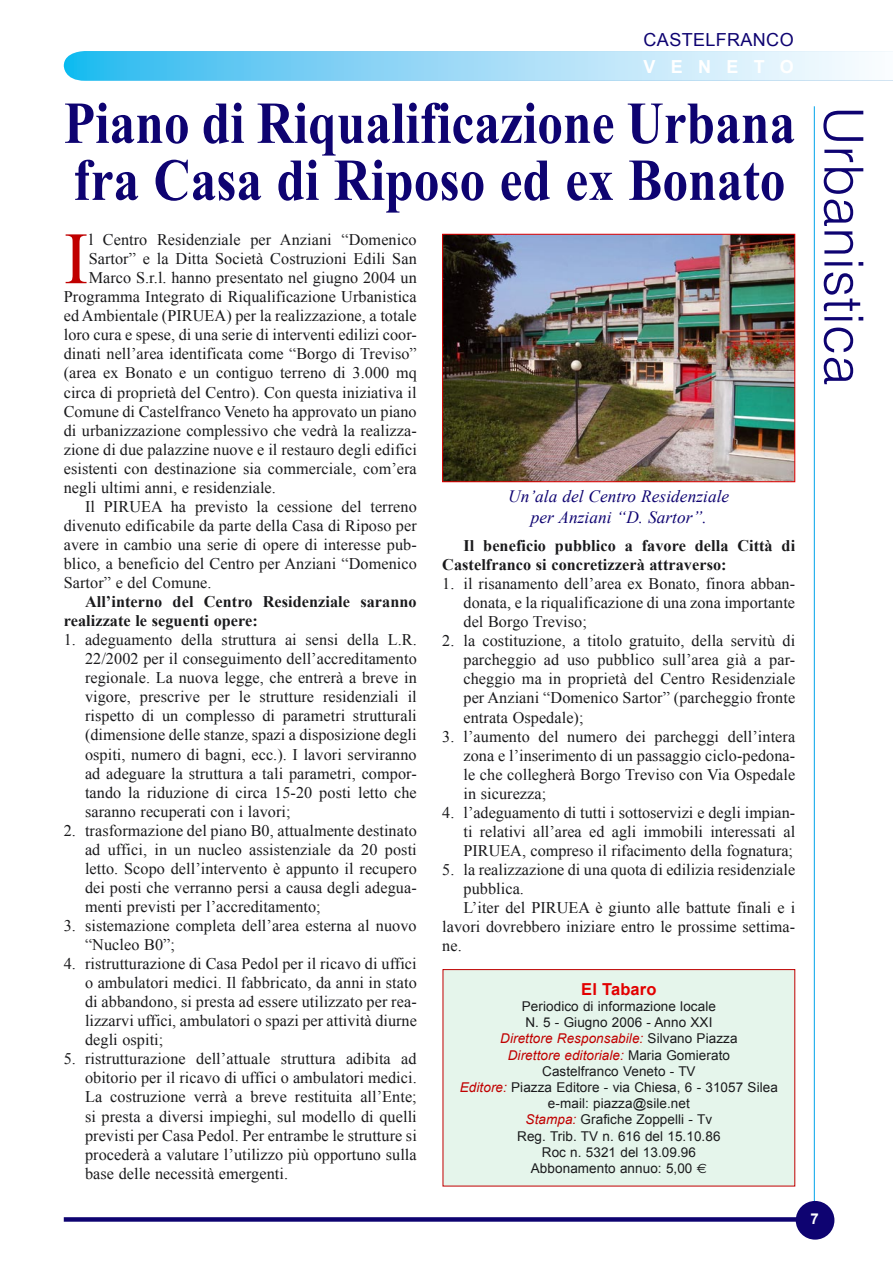
<style>
.page{position:relative;width:893px;height:1263px;background:#fff}
.page>*{position:absolute;margin:0;border:0;box-sizing:border-box;transform-origin:0 0}
.Normale{font:73.8px "Times New Roman";color:#c00000}
.Normale-2{font:700 59.4px "Times New Roman";color:#0e0371;scale:.86 1}
.Normale-3{font:300 54px "Helvetica";letter-spacing:.005em;color:#0e0371}
.Normale-4{font:18px "Arial";letter-spacing:.02em;color:#0e0371}
.Normale-5{font:700 18px "Arial";letter-spacing:.85em;color:#fff}
.Normale-6{font:italic 17.25px "Times New Roman";letter-spacing:.005em;color:#0e0371}
.Normale-7{font:700 16.5px "Arial";letter-spacing:.005em;color:#e20000}
.Normale-8{font:16.2px/19px "Times New Roman";letter-spacing:.005em;color:#1a1a1c;text-align:justify}
.Normale-9{font:700 16.2px/19px "Times New Roman";letter-spacing:.005em;color:#1a1a1c}
.Normale-10{font:700 15px "Arial";color:#fff}
.Normale-11{font:13.5px "Arial";letter-spacing:.005em;color:#1a1a1c}
.Normale-12{font:italic 13.5px "Arial";letter-spacing:.005em;color:#c00000}
.s1{font-style:normal;color:#1a1a1c}
.s2{font-style:italic;color:#c00000}
.s3{font-family:"Euro Sans"}
</style>
<div class="page">
<hr style="left:814px;top:106px;width:1px;height:1097px;background:#00a3ea">
<svg style="left:64px;top:51px;width:829px;height:30px;background:#9cdbf7"></svg>
<div style="left:64px;top:1217px;width:735px;height:5px;background:#0e0371"></div>
<div style="left:796px;top:1201px;width:38px;height:38px;background:#0e0371;border-radius:50%"></div>
<img style="left:444px;top:236px;width:349px;height:244px">
<div style="left:442px;top:234px;width:353px;height:248px;border:1px solid #e20000"></div>
<div style="left:443px;top:969px;width:352px;height:217px;background:#e5f5eb"></div>
<div style="left:443px;top:969px;width:352px;height:217px;border:1px solid #c00000"></div>
<p class="Normale-4" style="left:644px;top:27px;width:152px">CASTELFRANCO</p>
<p class="Normale-5" style="left:644px;top:54px;width:152px">VENETO</p>
<p class="Normale-2" style="left:64px;top:82px;width:852px">Piano di Riqualificazione Urbana</p>
<p class="Normale-2" style="left:73px;top:139px;width:829px">fra Casa di Riposo ed ex Bonato</p>
<p class="Normale" style="left:64px;top:209px;width:26px">I</p>
<p class="Normale-8" style="left:89px;top:230px;width:330px">l Centro Residenziale per Anziani “Domenico</p>
<p class="Normale-8" style="left:89px;top:249px;width:330px">Sartor” e la Ditta Società Costruzioni Edili San</p>
<p class="Normale-8" style="left:89px;top:268px;width:330px">Marco S.r.l. hanno presentato nel giugno 2004 un</p>
<p class="Normale-8" style="left:64px;top:287px;width:354px">Programma Integrato di Riqualificazione Urbanistica</p>
<p class="Normale-8" style="left:64px;top:306px;width:354px">ed Ambientale (PIRUEA) per la realizzazione, a totale</p>
<p class="Normale-8" style="left:64px;top:325px;width:354px">loro cura e spese, di una serie di interventi edilizi coor-</p>
<p class="Normale-8" style="left:64px;top:344px;width:354px">dinati nell’area identificata come “Borgo di Treviso”</p>
<p class="Normale-8" style="left:64px;top:363px;width:354px">(area ex Bonato e un contiguo terreno di 3.000 mq</p>
<p class="Normale-8" style="left:64px;top:382px;width:354px">circa di proprietà del Centro). Con questa iniziativa il</p>
<p class="Normale-8" style="left:64px;top:401px;width:354px">Comune di Castelfranco Veneto ha approvato un piano</p>
<p class="Normale-8" style="left:64px;top:420px;width:354px">di urbanizzazione complessivo che vedrà la realizza-</p>
<p class="Normale-8" style="left:64px;top:439px;width:355px">zione di due palazzine nuove e il restauro degli edifici</p>
<p class="Normale-8" style="left:64px;top:458px;width:354px">esistenti con destinazione sia commerciale, com’era</p>
<p class="Normale-8" style="left:64px;top:478px;width:214px">negli ultimi anni, e residenziale.</p>
<p class="Normale-8" style="left:64px;top:497px;width:354px;text-indent:21px">Il PIRUEA ha previsto la cessione del terreno divenuto edificabile da parte della Casa di Riposo per avere in cambio una serie di opere di interesse pub&shy;blico, a beneficio del Centro per Anziani “Domenico Sartor” e del Comune.</p>
<p class="Normale-9" style="left:64px;top:592px;width:354px;text-indent:21px">All’interno del Centro Residenziale saranno realizzate le seguenti opere:</p>
<p class="Normale-8" style="left:85px;top:630px;width:333px;text-indent:-21px">1. adeguamento della struttura ai sensi della L.R.<br>22/2002 per il conseguimento dell’accreditamento regionale. La nuova legge, che entrerà a breve in vigore, prescrive per le strutture residenziali il rispetto di un complesso di parametri strutturali (dimensione delle stanze, spazi a disposizione degli ospiti, numero di bagni, ecc.). I lavori serviranno ad adeguare la struttura a tali parametri, compor&shy;tando la riduzione di circa 15-20 posti letto che saranno recuperati con i lavori;</p>
<p class="Normale-8" style="left:85px;top:820px;width:333px;text-indent:-21px">2. trasformazione del piano B0, attualmente destinato ad uffici, in un nucleo assistenziale da 20 posti letto. Scopo dell’intervento è appunto il recupero dei posti che verranno persi a causa degli adegua&shy;menti previsti per l’accreditamento;</p>
<p class="Normale-8" style="left:85px;top:916px;width:333px;text-indent:-21px">3. sistemazione completa dell’area esterna al nuovo “Nucleo B0”;</p>
<p class="Normale-8" style="left:85px;top:954px;width:333px;text-indent:-21px">4. ristrutturazione di Casa Pedol per il ricavo di uffici o ambulatori medici. Il fabbricato, da anni in stato di abbandono, si presta ad essere utilizzato per rea&shy;lizzarvi uffici, ambulatori o spazi per attività diurne degli ospiti;</p>
<p class="Normale-8" style="left:85px;top:1049px;width:333px;text-indent:-21px">5. ristrutturazione dell’attuale struttura adibita ad obitorio per il ricavo di uffici o ambulatori medici.<br>La costruzione verrà a breve restituita all’Ente; si presta a diversi impieghi, sul modello di quelli previsti per Casa Pedol. Per entrambe le strutture si procederà a valutare l’utilizzo più opportuno sulla base delle necessità emergenti.</p>
<p class="Normale-6" style="left:508px;top:485px;width:223px">Un’ala del Centro Residenziale</p>
<p class="Normale-6" style="left:531px;top:505px;width:177px">per Anziani “D. Sartor”.</p>
<p class="Normale-9" style="left:442px;top:536px;width:354px;text-indent:21px">Il beneficio pubblico a favore della Città di<br>Castelfranco si concretizzerà attraverso:</p>
<p class="Normale-8" style="left:463px;top:574px;width:333px;text-indent:-21px">1. il risanamento dell’area ex Bonato, finora abban&shy;donata, e la riqualificazione di una zona importante del Borgo Treviso;</p>
<p class="Normale-8" style="left:463px;top:631px;width:333px;text-indent:-21px">2. la costituzione, a titolo gratuito, della servitù di parcheggio ad uso pubblico sull’area già a par&shy;cheggio ma in proprietà del Centro Residenziale per Anziani “Domenico Sartor” (parcheggio fronte entrata Ospedale);</p>
<p class="Normale-8" style="left:463px;top:726px;width:333px;text-indent:-21px">3. l’aumento del numero dei parcheggi dell’intera zona e l’inserimento di un passaggio ciclo-pedona&shy;le che collegherà Borgo Treviso con Via Ospedale in sicurezza;</p>
<p class="Normale-8" style="left:463px;top:802px;width:333px;text-indent:-21px">4. l’adeguamento di tutti i sottoservizi e degli impian&shy;ti relativi all’area ed agli immobili interessati al PIRUEA, compreso il rifacimento della fognatura;</p>
<p class="Normale-8" style="left:463px;top:860px;width:333px;text-indent:-21px">5. la realizzazione di una quota di edilizia residenziale pubblica.</p>
<p class="Normale-8" style="left:442px;top:898px;width:354px;text-indent:21px">L’iter del PIRUEA è giunto alle battute finali e i lavori dovrebbero iniziare entro le prossime settima&shy;ne.</p>
<p class="Normale-7" style="left:581px;top:978px;width:77px">El Tabaro</p>
<p class="Normale-11" style="left:522px;top:997px;width:196px">Periodico di informazione locale</p>
<p class="Normale-11" style="left:525px;top:1013px;width:189px">N. 5 - Giugno 2006 - Anno XXI</p>
<p class="Normale-12" style="left:500px;top:1030px;width:239px">Direttore Responsabile: <span class="s1">Silvano Piazza</span></p>
<p class="Normale-12" style="left:508px;top:1046px;width:224px">Direttore editoriale: <span class="s1">Maria Gomierato</span></p>
<p class="Normale-11" style="left:542px;top:1062px;width:155px">Castelfranco Veneto - TV</p>
<p class="Normale-11" style="left:460px;top:1078px;width:319px"><span class="s2">Editore:</span> Piazza Editore - via Chiesa, 6 - 31057 Silea</p>
<p class="Normale-11" style="left:548px;top:1094px;width:143px">e-mail: piazza@sile.net</p>
<p class="Normale-11" style="left:526px;top:1111px;width:188px"><span class="s2">Stampa:</span> Grafiche Zoppelli - Tv</p>
<p class="Normale-11" style="left:517px;top:1127px;width:205px">Reg. Trib. TV n. 616 del 15.10.86</p>
<p class="Normale-11" style="left:542px;top:1143px;width:156px">Roc n. 5321 del 13.09.96</p>
<p class="Normale-11" style="left:531px;top:1159px;width:177px">Abbonamento annuo: 5,00 <span class="s3">€</span></p>
<p class="Normale-3" style="left:877px;top:106px;width:281px;rotate:90deg">Urbanistica</p>
<p class="Normale-10" style="left:810px;top:1209px;width:10px">7</p>
</div>
